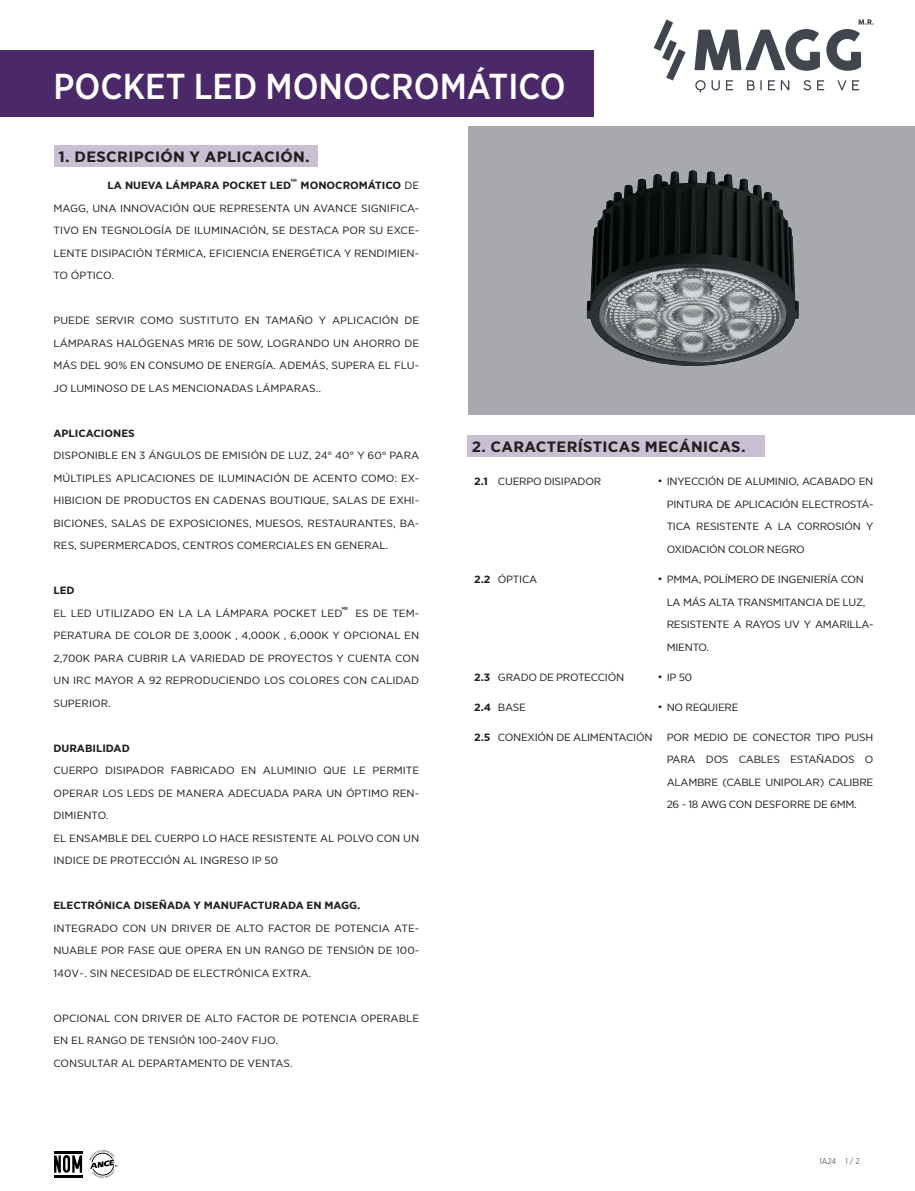
<style>
.page{position:relative;width:915px;height:1191px;background:#fff}
.page>*{position:absolute;margin:0;border:0;box-sizing:border-box;transform-origin:0 0}
.t1{font:500 36px "Gotham Narrow";color:#fff}
.t2{font:700 15px "Gotham Narrow";letter-spacing:.02em;color:#231f20;scale:1.14 1}
.t3{font:10.5px/22.5px "Gotham Narrow";color:#231f20;text-align:justify;scale:1.14 1}
.t4{font:10.5px/22.5px "Gotham Narrow";letter-spacing:-.02em;color:#231f20;scale:1.14 1}
.t5{font:700 10.5px "Gotham Narrow";color:#231f20;scale:1.14 1}
.t6{font:700 9px "Gotham Narrow";color:#231f20;scale:1.14 1}
.t7{font:300 8.25px "Gotham Narrow";color:#231f20}
.t8{font:500 4.5px "Gotham Narrow";color:#231f20}
.s1{font-weight:700}
</style>
<div class="page">
<div style="left:0;top:50px;width:593px;height:67px;background:#4b2968"></div>
<svg style="left:653px;top:20px;width:32px;height:61px"></svg>
<svg style="left:694px;top:29px;width:125px;height:42px"></svg>
<svg style="left:826px;top:19px;width:47px;height:52px"></svg>
<svg style="left:695px;top:80px;width:10px;height:12px"></svg>
<svg style="left:711px;top:80px;width:8px;height:10px"></svg>
<svg style="left:726px;top:80px;width:6px;height:10px"></svg>
<svg style="left:747px;top:80px;width:7px;height:10px"></svg>
<svg style="left:768px;top:80px;width:6px;height:10px"></svg>
<svg style="left:780px;top:80px;width:9px;height:10px"></svg>
<svg style="left:803px;top:80px;width:7px;height:10px"></svg>
<svg style="left:817px;top:80px;width:6px;height:10px"></svg>
<svg style="left:837px;top:80px;width:21px;height:10px"></svg>
<div style="left:468px;top:126px;width:446px;height:288px;background:#a8a9ad"></div>
<div style="left:54px;top:146px;width:264px;height:21px;background:#c9c1d3"></div>
<div style="left:467px;top:435px;width:298px;height:21px;background:#c9c1d3"></div>
<img style="left:586px;top:170px;width:213px;height:196px">
<svg style="left:89px;top:1150px;width:29px;height:28px"></svg>
<hr style="left:54px;top:1150px;width:28px;height:3px;background:#000001">
<hr style="left:54px;top:1175px;width:28px;height:2px;background:#000001">
<svg style="left:54px;top:1155px;width:28px;height:17px"></svg>
<h1 class="t1" style="left:54px;top:64px;width:513px">POCKET LED MONOCROMÁTICO</h1>
<p class="t2" style="left:59px;top:147px;width:222px">1. DESCRIPCIÓN Y APLICACIÓN.</p>
<p class="t8" style="left:290px;top:177px;width:8px">MR</p>
<p class="t3" style="left:53px;top:174px;width:322px;text-indent:54px"><span class="s1">LA NUEVA LÁMPARA POCKET LED MONOCROMÁTICO</span> DE MAGG, UNA INNOVACIÓN QUE REPRESENTA UN AVANCE SIGNIFICA-TIVO EN TEGNOLOGÍA DE ILUMINACIÓN, SE DESTACA POR SU EXCE-LENTE DISIPACIÓN TÉRMICA, EFICIENCIA ENERGÉTICA Y RENDIMIEN-TO ÓPTICO.</p>
<p class="t3" style="left:53px;top:309px;width:322px">PUEDE SERVIR COMO SUSTITUTO EN TAMAÑO Y APLICACIÓN DE LÁMPARAS HALÓGENAS MR16 DE 50W, LOGRANDO UN AHORRO DE MÁS DEL 90% EN CONSUMO DE ENERGÍA. ADEMÁS, SUPERA EL FLU-JO LUMINOSO DE LAS MENCIONADAS LÁMPARAS..</p>
<p class="t5" style="left:53px;top:426px;width:73px">APLICACIONES</p>
<p class="t3" style="left:53px;top:444px;width:322px">DISPONIBLE EN 3 ÁNGULOS DE EMISIÓN DE LUZ, 24° 40° Y 60° PARA MÚLTIPLES APLICACIONES DE ILUMINACIÓN DE ACENTO COMO: EX-HIBICION DE PRODUCTOS EN CADENAS BOUTIQUE, SALAS DE EXHI-BICIONES, SALAS DE EXPOSICIONES, MUESOS, RESTAURANTES, BA-RES, SUPERMERCADOS, CENTROS COMERCIALES EN GENERAL.</p>
<p class="t5" style="left:53px;top:584px;width:20px">LED</p>
<p class="t3" style="left:53px;top:601px;width:322px">EL LED UTILIZADO EN LA LA LÁMPARA POCKET LED ES DE TEM-PERATURA DE COLOR DE 3,000K , 4,000K , 6,000K Y OPCIONAL EN 2,700K PARA CUBRIR LA VARIEDAD DE PROYECTOS Y CUENTA CON UN IRC MAYOR A 92 REPRODUCIENDO LOS COLORES CON CALIDAD SUPERIOR.</p>
<p class="t5" style="left:53px;top:741px;width:68px">DURABILIDAD</p>
<p class="t3" style="left:53px;top:759px;width:322px">CUERPO DISIPADOR FABRICADO EN ALUMINIO QUE LE PERMITE OPERAR LOS LEDS DE MANERA ADECUADA PARA UN ÓPTIMO REN-DIMIENTO.</p>
<p class="t3" style="left:53px;top:826px;width:322px">EL ENSAMBLE DEL CUERPO LO HACE RESISTENTE AL POLVO CON UN<br>INDICE DE PROTECCIÓN AL INGRESO IP 50</p>
<p class="t5" style="left:53px;top:899px;width:271px">ELECTRÓNICA DISEÑADA Y MANUFACTURADA EN MAGG.</p>
<p class="t3" style="left:53px;top:916px;width:322px">INTEGRADO CON UN DRIVER DE ALTO FACTOR DE POTENCIA ATE-NUABLE POR FASE QUE OPERA EN UN RANGO DE TENSIÓN DE 100- 140V~. SIN NECESIDAD DE ELECTRÓNICA EXTRA.</p>
<p class="t3" style="left:53px;top:1006px;width:322px">OPCIONAL CON DRIVER DE ALTO FACTOR DE POTENCIA OPERABLE<br>EN EL RANGO DE TENSIÓN 100-240V FIJO.</p>
<p class="t3" style="left:53px;top:1051px;width:211px">CONSULTAR AL DEPARTAMENTO DE VENTAS.</p>
<p class="t8" style="left:342px;top:605px;width:8px">MR</p>
<p class="t2" style="left:471px;top:437px;width:242px">2. CARACTERÍSTICAS MECÁNICAS.</p>
<p class="t5" style="left:474px;top:475px;width:13px">2.1</p>
<p class="t4" style="left:497px;top:470px;width:92px">CUERPO DISIPADOR</p>
<p class="t6" style="left:657px;top:475px;width:6px">•</p>
<p class="t3" style="left:666px;top:470px;width:183px">INYECCIÓN DE ALUMINIO, ACABADO EN PINTURA DE APLICACIÓN ELECTROSTÁ-TICA RESISTENTE A LA CORROSIÓN Y OXIDACIÓN COLOR NEGRO</p>
<p class="t5" style="left:474px;top:573px;width:16px">2.2</p>
<p class="t3" style="left:497px;top:568px;width:36px">ÓPTICA</p>
<p class="t6" style="left:657px;top:573px;width:6px">•</p>
<p class="t4" style="left:666px;top:568px;width:175px">PMMA, POLÍMERO DE INGENIERÍA CON</p>
<p class="t4" style="left:666px;top:590px;width:176px">LA MÁS ALTA TRANSMITANCIA DE LUZ,</p>
<p class="t4" style="left:666px;top:613px;width:183px">RESISTENTE A RAYOS UV Y AMARILLA-<br>MIENTO.</p>
<p class="t5" style="left:474px;top:670px;width:16px">2.3</p>
<p class="t4" style="left:497px;top:666px;width:112px">GRADO DE PROTECCIÓN</p>
<p class="t6" style="left:657px;top:671px;width:6px">•</p>
<p class="t3" style="left:666px;top:666px;width:24px">IP 50</p>
<p class="t5" style="left:474px;top:700px;width:16px">2.4</p>
<p class="t3" style="left:497px;top:695px;width:26px">BASE</p>
<p class="t6" style="left:657px;top:700px;width:6px">•</p>
<p class="t4" style="left:666px;top:695px;width:65px">NO REQUIERE</p>
<p class="t5" style="left:474px;top:730px;width:16px">2.5</p>
<p class="t4" style="left:497px;top:725px;width:137px">CONEXIÓN DE ALIMENTACIÓN</p>
<p class="t3" style="left:666px;top:725px;width:183px">POR MEDIO DE CONECTOR TIPO PUSH PARA DOS CABLES ESTAÑADOS O ALAMBRE (CABLE UNIPOLAR) CALIBRE 26 - 18 AWG CON DESFORRE DE 6MM.</p>
<p class="t7" style="left:819px;top:1155px;width:42px">1A24 1 / 2</p>
</div>
